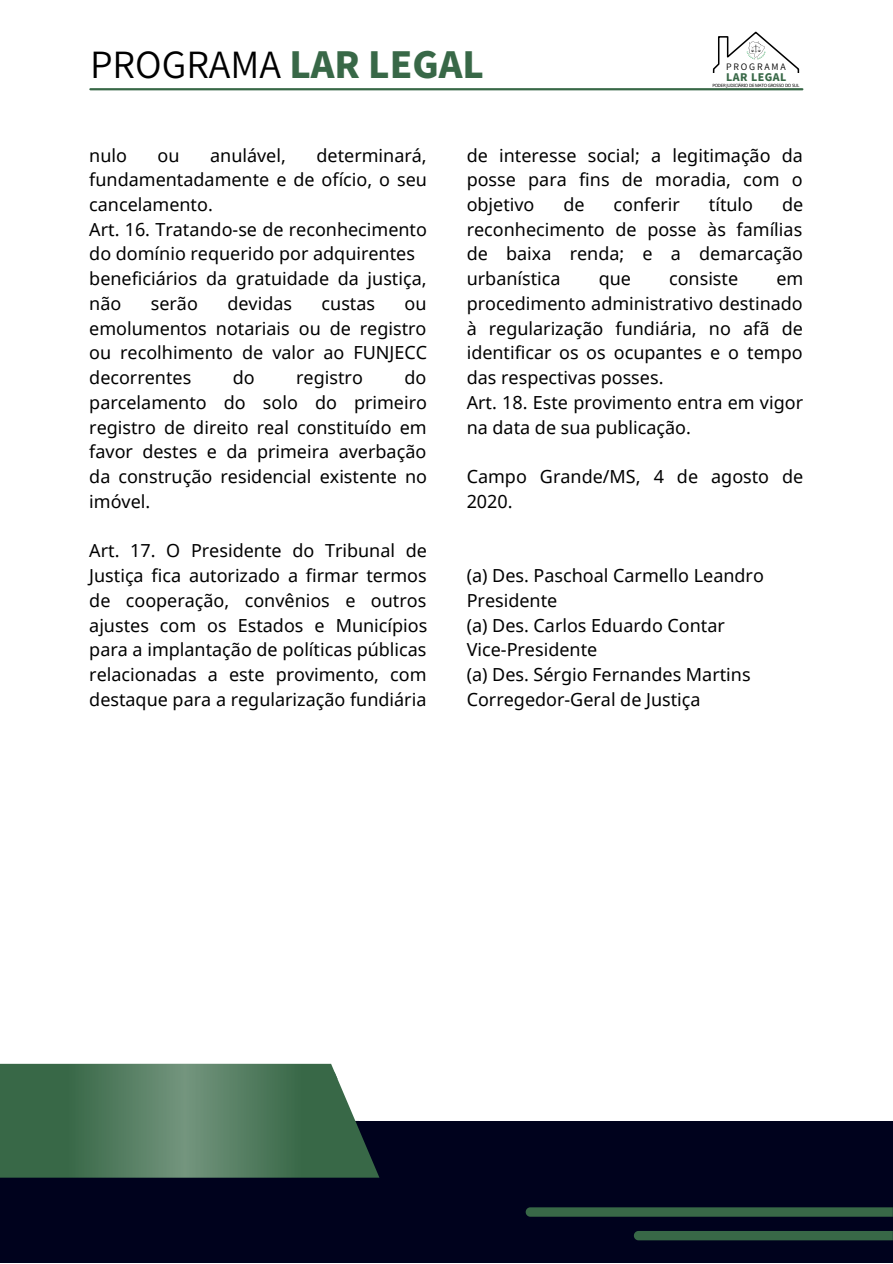
<style>
.page{position:relative;width:893px;height:1264px;background:#fff}
.page>*{position:absolute;margin:0;border:0;box-sizing:border-box;transform-origin:0 0}
.t1{font:600 36px "Noto Sans JP";color:#000}
.t2{font:18px/24.8px "Noto Sans";color:#000;text-align:justify}
.t3{font:900 10.35px "Noto Sans JP";letter-spacing:.045em;color:#386847}
.t4{font:600 8.85px "Noto Sans JP";letter-spacing:.2em;color:#000}
.t5{font:4.35px "Noto Sans";letter-spacing:-.05em;color:#000}
.s1{font-weight:900;color:#386847}
</style>
<div class="page">
<div style="left:0;top:1120px;width:892px;height:142px;background:#00021d"></div>
<svg style="left:525px;top:1207px;width:367px;height:9px;background:#356345"></svg>
<div style="left:634px;top:1231px;width:258px;height:9px;background:#386847"></div>
<svg style="left:0;top:1063px;width:385px;height:115px;background:#537b60"></svg>
<hr style="left:90px;top:88px;width:712px;height:2px;background:#386847">
<svg style="left:712px;top:31px;width:87px;height:41px"></svg>
<p class="t1" style="left:90px;top:36px;width:395px">PROGRAMA <span class="s1">LAR LEGAL</span></p>
<p class="t4" style="left:726px;top:60px;width:61px">PROGRAMA</p>
<p class="t5" style="left:712px;top:82px;width:89px">PODER JUDICIÁRIO DE MATO GROSSO DO SUL</p>
<p class="t3" style="left:726px;top:69px;width:62px">LAR LEGAL</p>
<p class="t2" style="left:89px;top:142px;width:339px;text-indent:227px">determinará, fundamentadamente e de ofício, o seu cancelamento.</p>
<p class="t2" style="left:89px;top:216px;width:339px">Art. 16. Tratando-se de reconhecimento do domínio requerido por adquirentes</p>
<p class="t2" style="left:89px;top:266px;width:339px">beneficiários da gratuidade da justiça, não</p>
<p class="t2" style="left:89px;top:142px;width:39px">nulo</p>
<p class="t2" style="left:157px;top:142px;width:23px">ou</p>
<p class="t2" style="left:210px;top:142px;width:77px">anulável,</p>
<p class="t2" style="left:151px;top:290px;width:49px">serão</p>
<p class="t2" style="left:227px;top:290px;width:66px">devidas</p>
<p class="t2" style="left:321px;top:290px;width:55px">custas</p>
<p class="t2" style="left:89px;top:290px;width:339px;text-indent:315px">ou emolumentos notariais ou de registro ou recolhimento de valor ao FUNJECC decorrentes</p>
<p class="t2" style="left:89px;top:365px;width:339px;text-indent:315px">do parcelamento do solo do primeiro registro de direito real constituído em favor destes e da primeira averbação da construção residencial existente no imóvel.</p>
<p class="t2" style="left:89px;top:538px;width:339px">Art. 17. O Presidente do Tribunal de Justiça fica autorizado a firmar termos de cooperação, convênios e outros ajustes com os Estados e Municípios para a implantação de políticas públicas relacionadas a este provimento, com destaque para a regularização fundiária</p>
<p class="t2" style="left:233px;top:365px;width:23px">do</p>
<p class="t2" style="left:296px;top:365px;width:68px">registro</p>
<p class="t2" style="left:466px;top:142px;width:338px">de interesse social; a legitimação da posse para fins de moradia, com o objetivo</p>
<p class="t2" style="left:563px;top:192px;width:23px">de</p>
<p class="t2" style="left:613px;top:192px;width:68px">conferir</p>
<p class="t2" style="left:708px;top:192px;width:46px">título</p>
<p class="t2" style="left:466px;top:192px;width:338px;text-indent:315px">de reconhecimento de posse às famílias de baixa renda; e a demarcação urbanística</p>
<p class="t2" style="left:598px;top:266px;width:34px">que</p>
<p class="t2" style="left:669px;top:266px;width:71px">consiste</p>
<p class="t2" style="left:466px;top:266px;width:338px;text-indent:309px">em procedimento administrativo destinado à regularização fundiária, no afã de identificar os os ocupantes e o tempo das respectivas posses.</p>
<p class="t2" style="left:466px;top:389px;width:338px">Art. 18. Este provimento entra em vigor na data de sua publicação.</p>
<p class="t2" style="left:466px;top:464px;width:338px">Campo Grande/MS, 4 de agosto de<br>2020.</p>
<p class="t2" style="left:466px;top:562px;width:299px">(a) Des. Paschoal Carmello Leandro</p>
<p class="t2" style="left:466px;top:587px;width:92px">Presidente</p>
<p class="t2" style="left:466px;top:612px;width:260px">(a) Des. Carlos Eduardo Contar</p>
<p class="t2" style="left:466px;top:637px;width:132px">Vice-Presidente</p>
<p class="t2" style="left:466px;top:661px;width:285px">(a) Des. Sérgio Fernandes Martins</p>
<p class="t2" style="left:466px;top:686px;width:235px">Corregedor-Geral de Justiça</p>
</div>
